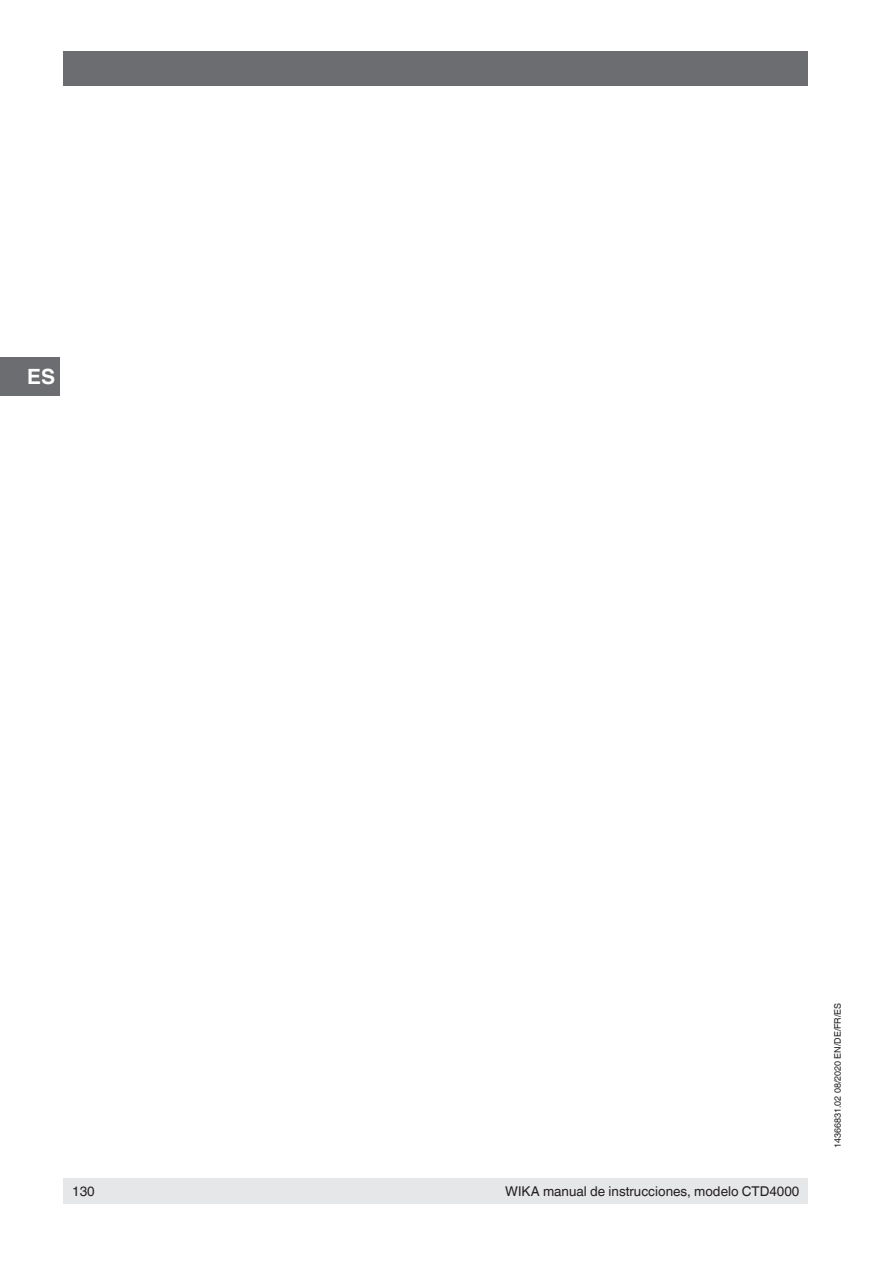
<style>
.page{position:relative;width:893px;height:1263px;background:#fff}
.page>*{position:absolute;margin:0;border:0;box-sizing:border-box;transform-origin:0 0}
.t1{font:700 21px "Helvetica World";color:#fff}
.t2{font:13.5px "Helvetica World";color:#231f20}
.t3{font:9px "Helvetica World";color:#231f20}
</style>
<div class="page">
<div style="left:64px;top:1178px;width:744px;height:25px;background:#e6e7e9"></div>
<div style="left:64px;top:51px;width:744px;height:34px;background:#6c6d70"></div>
<div style="left:0;top:357px;width:60px;height:38px;background:#6c6d70"></div>
<h1 class="t1" style="left:27px;top:364px;width:29px">ES</h1>
<p class="t2" style="left:72px;top:1183px;width:24px">130</p>
<p class="t2" style="left:505px;top:1183px;width:296px">WIKA manual de instrucciones, modelo CTD4000</p>
<p class="t3" style="left:832px;top:1148px;width:147px;rotate:-90deg">14366831.02 08/2020 EN/DE/FR/ES</p>
</div>
